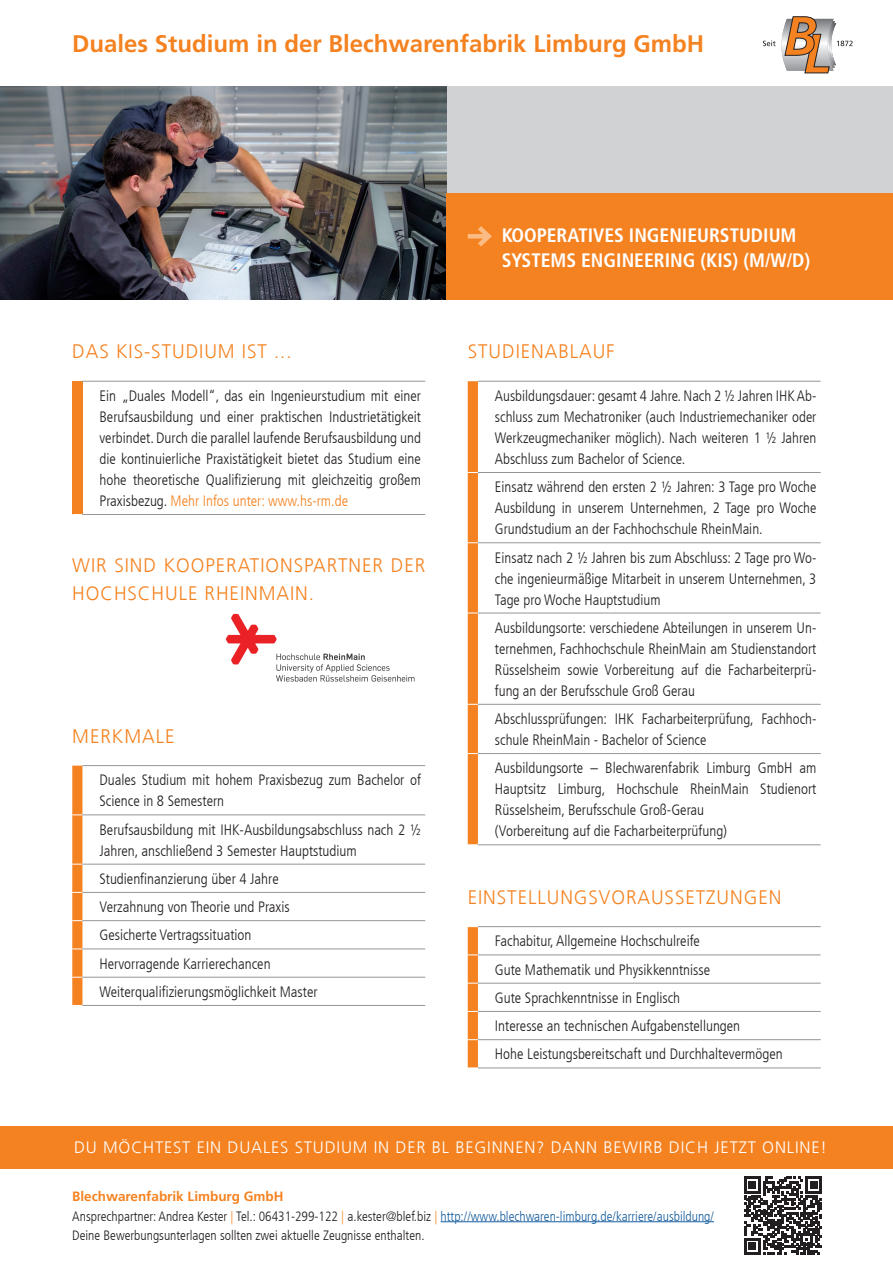
<style>
.page{position:relative;width:893px;height:1263px;background:#fff}
.page>*{position:absolute;margin:0;border:0;box-sizing:border-box;transform-origin:0 0}
.t1{font:700 24px "Frutiger LT Com";color:#f58220}
.t2{font:300 19.5px/28.3px "Frutiger LT Com";letter-spacing:.05em;color:#f58220}
.t3{font:700 condensed 19.5px "Frutiger LT Com";color:#fff}
.t4{font:300 16.5px "Frutiger LT Com";letter-spacing:.05em;color:#fff}
.t5{font:300 condensed 15px/21px "Frutiger LT Com";color:#231f20;text-align:justify}
.t6{font:300 condensed 13.5px/19.5px "Frutiger LT Com";color:#231f20}
.s1{color:#f58220}
.s2{font-weight:700;font-stretch:normal;color:#f58220}
.s3{color:#175d9e}
</style>
<div class="page">
<div style="left:0;top:1126px;width:893px;height:42px;background:#f58220"></div>
<div style="left:0;top:86px;width:893px;height:214px;background:#d1d2d4"></div>
<svg style="left:763px;top:16px;width:90px;height:58px"></svg>
<hr style="left:441px;top:1221px;width:273px;height:1px;background:#175d9e">
<svg style="left:744px;top:1177px;width:78px;height:77px"></svg>
<img style="left:0;top:86px;width:446px;height:214px">
<svg style="left:468px;top:381px;width:10px;height:464px;background:#f58424"></svg>
<hr style="left:478px;top:381px;width:343px;height:1px;background:#939598">
<hr style="left:478px;top:472px;width:343px;height:1px;background:#939598">
<hr style="left:478px;top:542px;width:343px;height:1px;background:#939598">
<hr style="left:478px;top:613px;width:343px;height:1px;background:#939598">
<hr style="left:478px;top:704px;width:343px;height:1px;background:#939598">
<hr style="left:478px;top:753px;width:343px;height:1px;background:#939598">
<hr style="left:478px;top:844px;width:343px;height:1px;background:#939598">
<svg style="left:468px;top:926px;width:10px;height:142px"></svg>
<hr style="left:478px;top:926px;width:343px;height:1px;background:#939598">
<hr style="left:478px;top:954px;width:343px;height:1px;background:#939598">
<hr style="left:478px;top:983px;width:343px;height:1px;background:#939598">
<hr style="left:478px;top:1011px;width:343px;height:1px;background:#939598">
<hr style="left:478px;top:1039px;width:343px;height:1px;background:#939598">
<hr style="left:478px;top:1067px;width:343px;height:1px;background:#939598">
<div style="left:72px;top:381px;width:10px;height:133px;background:#f58220"></div>
<hr style="left:82px;top:381px;width:343px;height:1px;background:#939598">
<hr style="left:82px;top:514px;width:343px;height:1px;background:#939598">
<svg style="left:72px;top:766px;width:10px;height:240px;background:#f5882c"></svg>
<hr style="left:82px;top:765px;width:343px;height:1px;background:#939598">
<hr style="left:82px;top:814px;width:343px;height:1px;background:#939598">
<hr style="left:82px;top:864px;width:343px;height:1px;background:#939598">
<hr style="left:82px;top:892px;width:343px;height:1px;background:#939598">
<hr style="left:82px;top:920px;width:343px;height:1px;background:#939598">
<hr style="left:82px;top:948px;width:343px;height:1px;background:#939598">
<hr style="left:82px;top:977px;width:343px;height:1px;background:#939598">
<hr style="left:82px;top:1005px;width:343px;height:1px;background:#939598">
<div style="left:446px;top:193px;width:447px;height:107px;background:#f58220"></div>
<div style="left:468px;top:234px;width:21px;height:5px;background:#fbbb85"></div>
<svg style="left:473px;top:226px;width:19px;height:21px"></svg>
<img style="left:225px;top:613px;width:190px;height:69px">
<h1 class="t1" style="left:72px;top:29px;width:633px">Duales Studium in der Blechwarenfabrik Limburg GmbH</h1>
<p class="t2" style="left:72px;top:338px;width:221px">DAS KIS-STUDIUM IST ...</p>
<p class="t5" style="left:99px;top:385px;width:323px">Ein „Duales Modell“, das ein Ingenieurstudium mit einer Berufsausbildung und einer praktischen Industrietätigkeit verbindet. Durch die parallel laufende Berufsausbildung und</p>
<p class="t5" style="left:99px;top:448px;width:323px">die kontinuierliche Praxistätigkeit bietet das Studium eine hohe theoretische Qualifizierung mit gleichzeitig großem Praxisbezug. <span class="s1">Mehr Infos unter: www.hs-rm.de</span></p>
<p class="t2" style="left:72px;top:551px;width:354px">WIR SIND KOOPERATIONSPARTNER DER<br>HOCHSCHULE RHEINMAIN.</p>
<p class="t2" style="left:72px;top:722px;width:104px">MERKMALE</p>
<p class="t5" style="left:99px;top:770px;width:323px">Duales Studium mit hohem Praxisbezug zum Bachelor of<br>Science in 8 Semestern</p>
<p class="t5" style="left:99px;top:819px;width:323px">Berufsausbildung mit IHK-Ausbildungsabschluss nach 2 ½<br>Jahren, anschließend 3 Semester Hauptstudium</p>
<p class="t5" style="left:99px;top:868px;width:181px">Studienfinanzierung über 4 Jahre</p>
<p class="t5" style="left:99px;top:897px;width:192px">Verzahnung von Theorie und Praxis</p>
<p class="t5" style="left:99px;top:925px;width:154px">Gesicherte Vertragssituation</p>
<p class="t5" style="left:99px;top:953px;width:173px">Hervorragende Karrierechancen</p>
<p class="t5" style="left:99px;top:981px;width:220px">Weiterqualifizierungsmöglichkeit Master</p>
<p class="t3" style="left:502px;top:223px;width:296px">KOOPERATIVES INGENIEURSTUDIUM</p>
<p class="t3" style="left:502px;top:248px;width:310px">SYSTEMS ENGINEERING (KIS) (M/W/D)</p>
<p class="t2" style="left:468px;top:338px;width:148px">STUDIENABLAUF</p>
<p class="t5" style="left:495px;top:385px;width:323px">Ausbildungsdauer: gesamt 4 Jahre. Nach 2 ½ Jahren IHK Ab&shy;schluss zum Mechatroniker (auch Industriemechaniker oder Werkzeugmechaniker möglich). Nach weiteren 1 ½ Jahren Abschluss zum Bachelor of Science.</p>
<p class="t5" style="left:495px;top:477px;width:323px">Einsatz während den ersten 2 ½ Jahren: 3 Tage pro Woche Ausbildung in unserem Unternehmen, 2 Tage pro Woche Grundstudium an der Fachhochschule RheinMain.</p>
<p class="t5" style="left:495px;top:547px;width:323px">Einsatz nach 2 ½ Jahren bis zum Abschluss: 2 Tage pro Wo&shy;che ingenieurmäßige Mitarbeit in unserem Unternehmen, 3<br>Tage pro Woche Hauptstudium</p>
<p class="t5" style="left:495px;top:617px;width:323px">Ausbildungsorte: verschiedene Abteilungen in unserem Un&shy;ternehmen, Fachhochschule RheinMain am Studienstandort Rüsselsheim sowie Vorbereitung auf die Facharbeiterprü&shy;fung an der Berufsschule Groß Gerau</p>
<p class="t5" style="left:495px;top:708px;width:323px">Abschlussprüfungen: IHK Facharbeiterprüfung, Fachhoch&shy;schule RheinMain - Bachelor of Science</p>
<p class="t5" style="left:495px;top:758px;width:323px">Ausbildungsorte – Blechwarenfabrik Limburg GmbH am Hauptsitz Limburg, Hochschule RheinMain Studienort Rüsselsheim, Berufsschule Groß-Gerau</p>
<p class="t5" style="left:495px;top:821px;width:234px">(Vorbereitung auf die Facharbeiterprüfung)</p>
<p class="t2" style="left:468px;top:883px;width:315px">EINSTELLUNGSVORAUSSETZUNGEN</p>
<p class="t5" style="left:495px;top:931px;width:207px">Fachabitur, Allgemeine Hochschulreife</p>
<p class="t5" style="left:495px;top:959px;width:217px">Gute Mathematik und Physikkenntnisse</p>
<p class="t5" style="left:495px;top:987px;width:187px">Gute Sprachkenntnisse in Englisch</p>
<p class="t5" style="left:495px;top:1016px;width:247px">Interesse an technischen Aufgabenstellungen</p>
<p class="t5" style="left:495px;top:1044px;width:289px">Hohe Leistungsbereitschaft und Durchhaltevermögen</p>
<p class="t4" style="left:74px;top:1138px;width:754px">DU MÖCHTEST EIN DUALES STUDIUM IN DER BL BEGINNEN? DANN BEWIRB DICH JETZT ONLINE!</p>
<p class="t6" style="left:72px;top:1187px;width:643px"><span class="s2">Blechwarenfabrik Limburg GmbH<br></span>Ansprechpartner: Andrea Kester <span class="s1">|</span> Tel.: 06431-299-122 <span class="s1">|</span> a.kester@blef.biz <span class="s1">|</span> <span class="s3">http://www.blechwaren-limburg.de/karriere/ausbildung/<br></span>Deine Bewerbungsunterlagen sollten zwei aktuelle Zeugnisse enthalten.</p>
</div>
